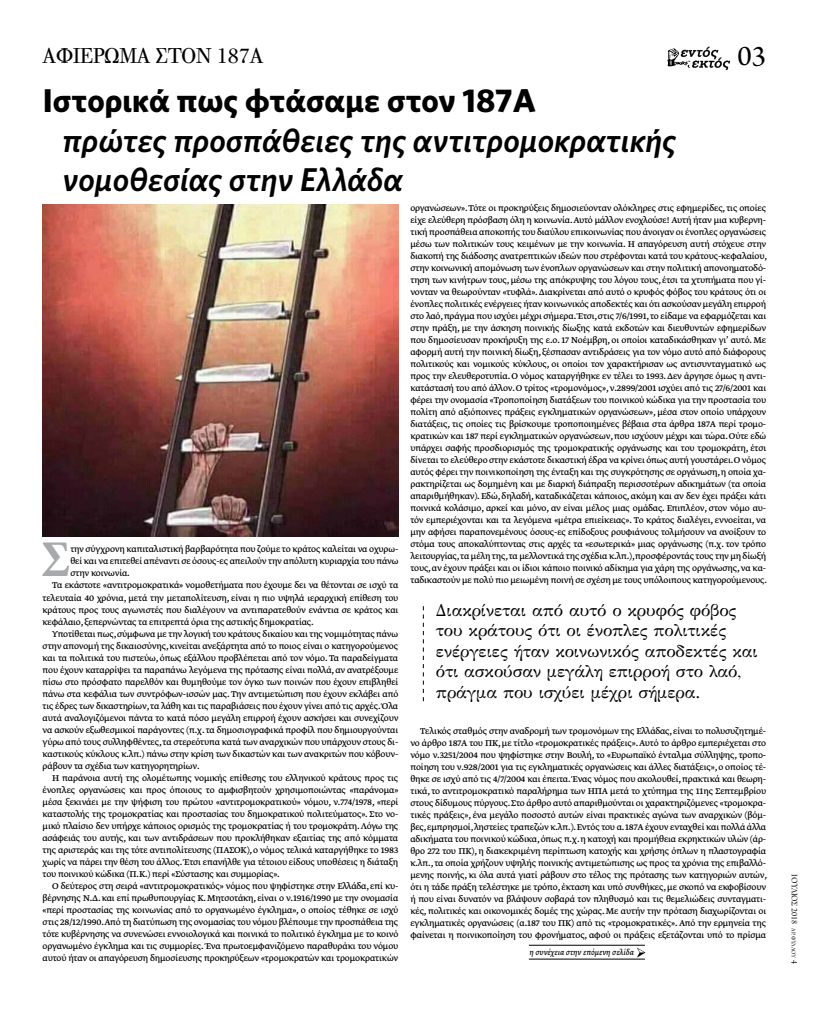
<style>
.page{position:relative;width:823px;height:1021px;background:#fff}
.page>*{position:absolute;margin:0;border:0;box-sizing:border-box;transform-origin:0 0}
.t1{font:700 51.5px "Minion Pro";color:#a7a9ac;scale:.93 1}
.t2{font:italic 600 33px/39.6px "Whitney";color:#000}
.t3{font:700 33px "Whitney";color:#000}
.t4{font:30px "Arno Pro";color:#000}
.t5{font:23px "PF Bodoni Text";letter-spacing:-.03em;color:#000}
.t6{font:17px/20.4px "GFS Didot";color:#000}
.t7{font:10px/12px "Greta Text Pro";letter-spacing:-.015em;color:#000;text-align:justify}
.t8{font:9px "Greta Text Pro Ita Min";color:#000}
.t9{font:9px "Arno Pro Display";color:#000}
.s1{font-size:9.8px}
.s2{font-size:6px}
</style>
<div class="page">
<svg style="left:667px;top:47px;width:62px;height:23px"></svg>
<img style="left:43px;top:204px;width:355px;height:332px">
<svg style="left:422px;top:606px;width:1px;height:95px"></svg>
<hr style="left:528px;top:945px;width:116px;height:1px;background:#000">
<hr style="left:528px;top:958px;width:116px;height:1px;background:#000">
<svg style="left:637px;top:947px;width:8px;height:10px"></svg>
<h3 class="t5" style="left:43px;top:43px;width:222px">αφιερωμα στον 187α</h3>
<h2 class="t3" style="left:43px;top:78px;width:494px">Ιστορικά πως φτάσαμε στον 187Α</h2>
<h2 class="t2" style="left:63px;top:120px;width:615px">πρώτες προσπάθειες της αντιτρομοκρατικής νομοθεσίας στην Ελλάδα</h2>
<h3 class="t4" style="left:737px;top:39px;width:30px">03</h3>
<h1 class="t1" style="left:41px;top:523px;width:33px">Σ</h1>
<p class="t7" style="left:70px;top:544px;width:329px"><span class="s1">τ</span>ην σύγχρονη καπιταλιστική βαρβαρότητα που ζούμε το κράτος καλείται να οχυρω-</p>
<p class="t7" style="left:70px;top:556px;width:329px">θεί και να επιτεθεί απέναντι σε όσους-ες απειλούν την απόλυτη κυριαρχία του πάνω</p>
<p class="t7" style="left:70px;top:568px;width:61px">στην κοινωνία.</p>
<p class="t7" style="left:52px;top:580px;width:347px">Τα εκάστοτε «αντιτρομοκρατικά» νομοθετήματα που έχουμε δει να θέτονται σε ισχύ τα</p>
<p class="t7" style="left:43px;top:592px;width:357px">τελευταία 40 χρόνια, μετά την μεταπολίτευση, είναι η πιο υψηλά ιεραρχική επίθεση του</p>
<p class="t7" style="left:43px;top:604px;width:357px">κράτους προς τους αγωνιστές που διαλέγουν να αντιπαρατεθούν ενάντια σε κράτος και</p>
<p class="t7" style="left:43px;top:616px;width:272px">κεφάλαιο, ξεπερνώντας τα επιτρεπτά όρια της αστικής δημοκρατίας.</p>
<p class="t7" style="left:52px;top:628px;width:347px">Υποτίθεται πως,σύμφωνα με την λογική του κράτους δικαίου και της νομιμότητας πάνω</p>
<p class="t7" style="left:43px;top:640px;width:357px">στην απονομή της δικαιοσύνης, κινείται ανεξάρτητα από το ποιος είναι ο κατηγορούμενος</p>
<p class="t7" style="left:43px;top:652px;width:357px">και τα πολιτικά του πιστεύω, όπως εξάλλου προβλέπεται από τον νόμο. Τα παραδείγματα</p>
<p class="t7" style="left:43px;top:664px;width:357px">που έχουν καταρρίψει τα παραπάνω λεγόμενα της πρότασης είναι πολλά, αν ανατρέξουμε</p>
<p class="t7" style="left:43px;top:676px;width:357px">πίσω στο πρόσφατο παρελθόν και θυμηθούμε τον όγκο των ποινών που έχουν επιβληθεί</p>
<p class="t7" style="left:43px;top:688px;width:357px">πάνω στα κεφάλια των συντρόφων-ισσών μας. Την αντιμετώπιση που έχουν εκλάβει από</p>
<p class="t7" style="left:43px;top:700px;width:357px">τις έδρες των δικαστηρίων, τα λάθη και τις παραβιάσεις που έχουν γίνει από τις αρχές. Όλα</p>
<p class="t7" style="left:43px;top:712px;width:357px">αυτά αναλογιζόμενοι πάντα το κατά πόσο μεγάλη επιρροή έχουν ασκήσει και συνεχίζουν</p>
<p class="t7" style="left:43px;top:724px;width:357px">να ασκούν εξωθεσμικοί παράγοντες (π.χ. τα δημοσιογραφικά προφίλ που δημιουργούνται</p>
<p class="t7" style="left:43px;top:736px;width:357px">γύρω από τους συλληφθέντες,τα στερεότυπα κατά των αναρχικών που υπάρχουν στους δι-</p>
<p class="t7" style="left:43px;top:748px;width:357px">καστικούς κύκλους κ.λπ.) πάνω στην κρίση των δικαστών και των ανακριτών που κόβουν-</p>
<p class="t7" style="left:43px;top:760px;width:158px">ράβουν τα σχέδια των κατηγορητηρίων.</p>
<p class="t7" style="left:52px;top:772px;width:347px">Η παράνοια αυτή της ολομέτωπης νομικής επίθεσης του ελληνικού κράτους προς τις</p>
<p class="t7" style="left:43px;top:784px;width:357px">ένοπλες οργανώσεις και προς όποιους το αμφισβητούν χρησιμοποιώντας «παράνομα»</p>
<p class="t7" style="left:43px;top:796px;width:357px">μέσα ξεκινάει με την ψήφιση του πρώτου «αντιτρομοκρατικού» νόμου, ν.774/1978, «περί</p>
<p class="t7" style="left:43px;top:808px;width:357px">καταστολής της τρομοκρατίας και προστασίας του δημοκρατικού πολιτεύματος». Στο νο-</p>
<p class="t7" style="left:43px;top:820px;width:357px">μικό πλαίσιο δεν υπήρχε κάποιος ορισμός της τρομοκρατίας ή του τρομοκράτη. Λόγω της</p>
<p class="t7" style="left:43px;top:832px;width:357px">ασάφειάς του αυτής, και των αντιδράσεων που προκλήθηκαν εξαιτίας της από κόμματα</p>
<p class="t7" style="left:43px;top:844px;width:357px">της αριστεράς και της τότε αντιπολίτευσης (ΠΑΣΟΚ), ο νόμος τελικά καταργήθηκε το 1983</p>
<p class="t7" style="left:43px;top:856px;width:357px">χωρίς να πάρει την θέση του άλλος. Έτσι επανήλθε για τέτοιου είδους υποθέσεις η διάταξη</p>
<p class="t7" style="left:43px;top:868px;width:239px">του ποινικού κώδικα (Π.Κ.) περί «Σύστασης και συμμορίας».</p>
<p class="t7" style="left:52px;top:880px;width:347px">Ο δεύτερος στη σειρά «αντιτρομοκρατικός» νόμος που ψηφίστηκε στην Ελλάδα, επί κυ-</p>
<p class="t7" style="left:43px;top:892px;width:357px">βέρνησης Ν.Δ. και επί πρωθυπουργίας Κ. Μητσοτάκη, είναι ο ν.1916/1990 με την ονομασία</p>
<p class="t7" style="left:43px;top:904px;width:357px">«περί προστασίας της κοινωνίας από το οργανωμένο έγκλημα», ο οποίος τέθηκε σε ισχύ</p>
<p class="t7" style="left:43px;top:916px;width:357px">στις 28/12/1990.Από τη διατύπωση της ονομασίας του νόμου βλέπουμε την προσπάθεια της</p>
<p class="t7" style="left:43px;top:928px;width:357px">τότε κυβέρνησης να συνενώσει εννοιολογικά και ποινικά το πολιτικό έγκλημα με το κοινό</p>
<p class="t7" style="left:43px;top:940px;width:357px">οργανωμένο έγκλημα και τις συμμορίες. Ένα πρωτοεμφανιζόμενο παραθυράκι του νόμου</p>
<p class="t7" style="left:43px;top:952px;width:357px">αυτού ήταν οι απαγόρευση δημοσίευσης προκηρύξεων «τρομοκρατών και τρομοκρατικών</p>
<p class="t7" style="left:410px;top:203px;width:358px">οργανώσεων». Τότε οι προκηρύξεις δημοσιεύονταν ολόκληρες στις εφημερίδες, τις οποίες είχε ελεύθερη πρόσβαση όλη η κοινωνία. Αυτό μάλλον ενοχλούσε! Αυτή ήταν μια κυβερνη&shy;τική προσπάθεια αποκοπής του διαύλου επικοινωνίας που άνοιγαν οι ένοπλες οργανώσεις μέσω των πολιτικών τους κειμένων με την κοινωνία. Η απαγόρευση αυτή στόχευε στην διακοπή της διάδοσης ανατρεπτικών ιδεών που στρέφονται κατά του κράτους-κεφαλαίου, στην κοινωνική απομόνωση των ένοπλων οργανώσεων και στην πολιτική απονοηματοδό&shy;τηση των κινήτρων τους, μέσω της απόκρυψης του λόγου τους, έτσι τα χτυπήματα που γί&shy;νονταν να θεωρούνταν «τυφλά». Διακρίνεται από αυτό ο κρυφός φόβος του κράτους ότι οι ένοπλες πολιτικές ενέργειες ήταν κοινωνικός αποδεκτές και ότι ασκούσαν μεγάλη επιρροή στο λαό, πράγμα που ισχύει μέχρι σήμερα. Έτσι, στις 7/6/1991, το είδαμε να εφαρμόζεται και στην πράξη, με την άσκηση ποινικής δίωξης κατά εκδοτών και διευθυντών εφημερίδων που δημοσίευσαν προκήρυξη της ε.ο. 17 Νοέμβρη, οι οποίοι καταδικάσθηκαν γι’ αυτό. Με αφορμή αυτή την ποινική δίωξη, ξέσπασαν αντιδράσεις για τον νόμο αυτό από διάφορους πολιτικούς και νομικούς κύκλους, οι οποίοι τον χαρακτήρισαν ως αντισυνταγματικό ως προς την ελευθεροτυπία. Ο νόμος καταργήθηκε εν τέλει το 1993. Δεν άργησε όμως η αντι&shy;κατάστασή του από άλλον. Ο τρίτος «τρομονόμος», ν.2899/2001 ισχύει από τις 27/6/2001 και φέρει την ονομασία «Τροποποίηση διατάξεων του ποινικού κώδικα για την προστασία του πολίτη από αξιόποινες πράξεις εγκληματικών οργανώσεων», μέσα στον οποίο υπάρχουν διατάξεις, τις οποίες τις βρίσκουμε τροποποιημένες βέβαια στα άρθρα 187Α περί τρομο&shy;κρατικών και 187 περί εγκληματικών οργανώσεων, που ισχύουν μέχρι και τώρα. Ούτε εδώ υπάρχει σαφής προσδιορισμός της τρομοκρατικής οργάνωσης και του τρομοκράτη, έτσι δίνεται το ελεύθερο στην εκάστοτε δικαστική έδρα να κρίνει όπως αυτή γουστάρει.Ο νόμος αυτός φέρει την ποινικοποίηση της ένταξη και της συγκρότησης σε οργάνωση, η οποία χα&shy;ρακτηρίζεται ως δομημένη και με διαρκή διάπραξη περισσοτέρων αδικημάτων (τα οποία απαριθμήθηκαν). Εδώ, δηλαδή, καταδικάζεται κάποιος, ακόμη και αν δεν έχει πράξει κάτι ποινικά κολάσιμο, αρκεί και μόνο, αν είναι μέλος μιας ομάδας. Επιπλέον, στον νόμο αυ&shy;τόν εμπεριέχονται και τα λεγόμενα «μέτρα επιείκειας». Το κράτος διαλέγει, εννοείται, να μην αφήσει παραπονεμένους όσους-ες επίδοξους ρουφιάνους τολμήσουν να ανοίξουν το στόμα τους αποκαλύπτοντας στις αρχές τα «εσωτερικά» μιας οργάνωσης (π.χ. τον τρόπο λειτουργίας,τα μέλη της,τα μελλοντικά της σχέδια κ.λπ.),προσφέροντάς τους την μη δίωξή τους, αν έχουν πράξει και οι ίδιοι κάποιο ποινικό αδίκημα για χάρη της οργάνωσης, να κα&shy;ταδικαστούν με πολύ πιο μειωμένη ποινή σε σχέση με τους υπόλοιπους κατηγορούμενους.</p>
<h3 class="t6" style="left:435px;top:599px;width:323px">Διακρίνεται από αυτό ο κρυφός φόβος του κράτους ότι οι ένοπλες πολιτικές ενέργειες ήταν κοινωνικός αποδεκτές και ότι ασκούσαν μεγάλη επιρροή στο λαό, πράγμα που ισχύει μέχρι σήμερα.</h3>
<p class="t7" style="left:410px;top:725px;width:358px;text-indent:10px">Τελικός σταθμός στην αναδρομή των τρομονόμων της Ελλάδας, είναι το πολυσυζητημέ&shy;νο άρθρο 187Α του ΠΚ, με τίτλο «τρομοκρατικές πράξεις». Αυτό το άρθρο εμπεριέχεται στο νόμο ν.3251/2004 που ψηφίστηκε στην Βουλή, το «Ευρωπαϊκό ένταλμα σύλληψης, τροπο&shy;ποίηση του ν.928/2001 για τις εγκληματικές οργανώσεις και άλλες διατάξεις», ο οποίος τέ&shy;θηκε σε ισχύ από τις 4/7/2004 και έπειτα. Ένας νόμος που ακολουθεί, πρακτικά και θεωρη&shy;τικά, το αντιτρομοκρατικό παραλήρημα των ΗΠΑ μετά το χτύπημα της 11ης Σεπτεμβρίου στους δίδυμους πύργους. Στο άρθρο αυτό απαριθμούνται οι χαρακτηριζόμενες «τρομοκρα&shy;τικές πράξεις», ένα μεγάλο ποσοστό αυτών είναι πρακτικές αγώνα των αναρχικών (βόμ&shy;βες,εμπρησμοί,ληστείες τραπεζών κ.λπ.).Εντός του α.187Α έχουν ενταχθεί και πολλά άλλα αδικήματα του ποινικού κώδικα, όπως π.χ. η κατοχή και προμήθεια εκρηκτικών υλών (άρ&shy;θρο 272 του ΠΚ), η διακεκριμένη περίπτωση κατοχής και χρήσης όπλων η πλαστογραφία κ.λπ., τα οποία χρήζουν υψηλής ποινικής αντιμετώπισης ως προς τα χρόνια της επιβαλλό&shy;μενης ποινής, κι όλα αυτά γιατί ράβουν στο τέλος της πρότασης των κατηγοριών αυτών, ότι η τάδε πράξη τελέστηκε με τρόπο, έκταση και υπό συνθήκες, με σκοπό να εκφοβίσουν ή που είναι δυνατόν να βλάψουν σοβαρά τον πληθυσμό και τις θεμελιώδεις συνταγματι&shy;κές, πολιτικές και οικονομικές δομές της χώρας. Με αυτήν την πρόταση διαχωρίζονται οι εγκληματικές οργανώσεις (α.187 του ΠΚ) από τις «τρομοκρατικές». Από την ερμηνεία της φαίνεται η ποινικοποίηση του φρονήματος, αφού οι πράξεις εξετάζονται υπό το πρίσμα</p>
<p class="t8" style="left:529px;top:946px;width:106px">η συνέχεια στην επόμενη σελίδα</p>
<p class="t9" style="left:799px;top:874px;width:91px;rotate:90deg">ΙΟΥΛΙΟΣ 2018 <span class="s2">ΑΡ. ΦΥΛΛΟΥ</span> 4</p>
</div>
